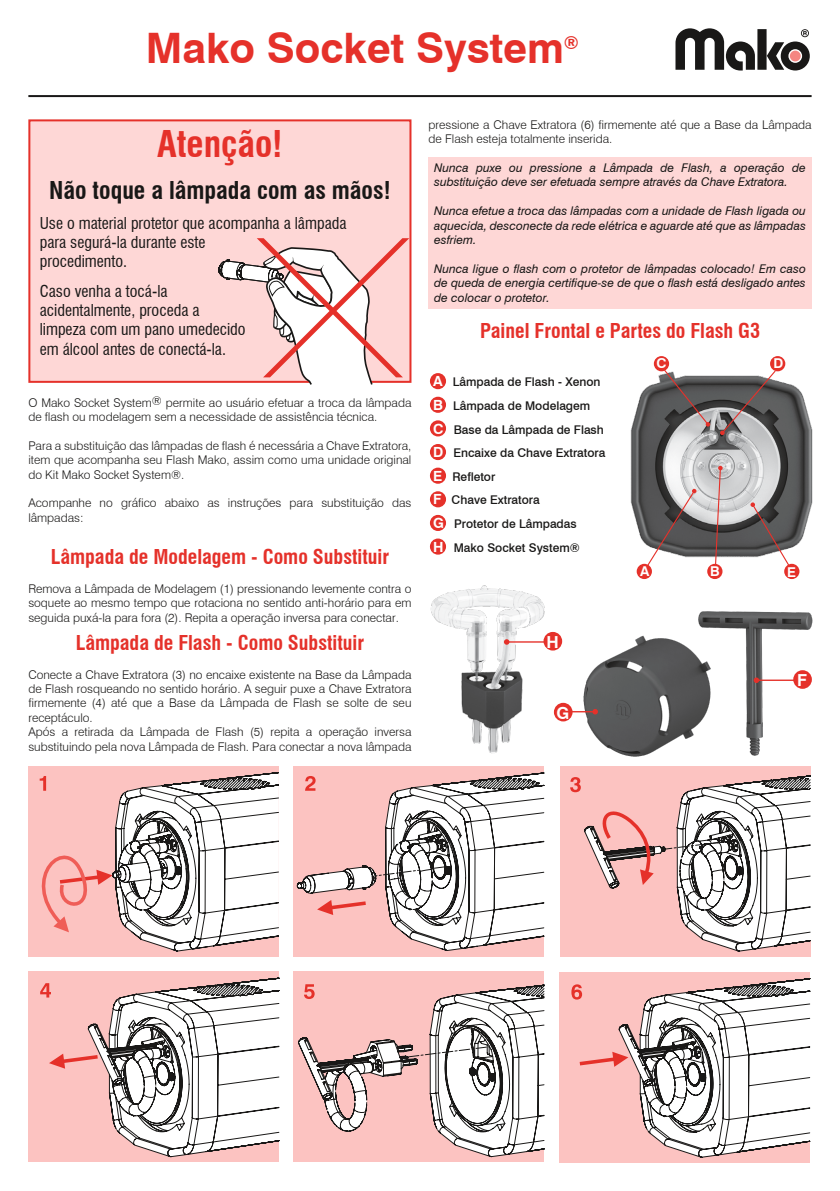
<style>
.page{position:relative;width:840px;height:1191px;background:#fff}
.page>*{position:absolute;margin:0;border:0;box-sizing:border-box;transform-origin:0 0}
.t1{font:700 42px "Swiss 721 BT";color:#e5312a}
.t2{font:700 condensed 36px "Swiss 721 BT";color:#e5312a}
.t3{font:700 condensed 24px "Swiss 721 BT";color:#191817}
.t4{font:700 condensed 20px "Swiss 721 BT";color:#e5312a}
.t5{font:700 18px "Swiss 721 BT";color:#e5312a}
.t6{font:700 16.6px "Swiss 721 BT";color:#fff}
.t7{font:condensed 16px/19.2px "Swiss 721 BT";color:#191817}
.t8{font:700 13.6px "Swiss 721 BT";color:#fff}
.t9{font:300 12px/14.4px "Swiss 721 BT";color:#191817}
.t10{font:italic 12px/14.4px "Swiss 721 BT";color:#191817;text-align:justify}
.t11{font:500 12px/23.6px "Swiss 721 BT";color:#191817}
.s1{font-weight:700;font-size:14px;color:#fff}
</style>
<div class="page">
<div style="left:428px;top:157px;width:383px;height:151px;background:#fed7d6"></div>
<div style="left:28px;top:119px;width:383px;height:264px;background:#fed7d6;border:2px solid #e5312a"></div>
<svg style="left:218px;top:238px;width:191px;height:146px"></svg>
<div style="left:29px;top:971px;width:250px;height:191px;background:#fcc3c1"></div>
<svg style="left:87px;top:766px;width:723px;height:396px"></svg>
<svg style="left:303px;top:766px;width:242px;height:396px;background:#fbc9c8"></svg>
<svg style="left:28px;top:772px;width:251px;height:179px"></svg>
<svg style="left:570px;top:766px;width:241px;height:201px"></svg>
<svg style="left:296px;top:772px;width:248px;height:385px"></svg>
<svg style="left:40px;top:978px;width:240px;height:178px"></svg>
<svg style="left:571px;top:978px;width:239px;height:179px"></svg>
<hr style="left:28px;top:95px;width:783px;height:2px;background:#191817">
<img style="left:430px;top:585px;width:116px;height:169px">
<img style="left:630px;top:369px;width:183px;height:189px">
<div style="left:653px;top:356px;width:15px;height:15px;background:#e5312a;border-radius:50%"></div>
<div style="left:769px;top:356px;width:15px;height:15px;background:#e5312a;border-radius:50%"></div>
<svg style="left:662px;top:368px;width:47px;height:58px;background:#756f70"></svg>
<svg style="left:719px;top:369px;width:57px;height:66px;background:#7c7778"></svg>
<svg style="left:645px;top:489px;width:51px;height:79px"></svg>
<svg style="left:713px;top:466px;width:9px;height:101px"></svg>
<svg style="left:750px;top:502px;width:41px;height:63px"></svg>
<div style="left:429px;top:373px;width:17px;height:16px;background:#e5312a;border-radius:50%"></div>
<div style="left:429px;top:397px;width:17px;height:16px;background:#e5312a;border-radius:50%"></div>
<div style="left:429px;top:420px;width:17px;height:16px;background:#e5312a;border-radius:50%"></div>
<div style="left:429px;top:444px;width:17px;height:16px;background:#e5312a;border-radius:50%"></div>
<div style="left:429px;top:467px;width:17px;height:17px;background:#e5312a;border-radius:50%"></div>
<div style="left:429px;top:491px;width:17px;height:16px;background:#e5312a;border-radius:50%"></div>
<div style="left:429px;top:515px;width:17px;height:16px;background:#e5312a;border-radius:50%"></div>
<div style="left:429px;top:538px;width:17px;height:16px;background:#e5312a;border-radius:50%"></div>
<img style="left:698px;top:611px;width:115px;height:145px">
<img style="left:583px;top:629px;width:134px;height:128px">
<div style="left:792px;top:670px;width:19px;height:19px;background:#e5312a;border-radius:50%"></div>
<div style="left:543px;top:632px;width:19px;height:18px;background:#e5312a;border-radius:50%"></div>
<div style="left:553px;top:703px;width:19px;height:18px;background:#e5312a;border-radius:50%"></div>
<hr style="left:756px;top:679px;width:38px;height:2px;background:#e5312a">
<svg style="left:753px;top:677px;width:5px;height:6px"></svg>
<hr style="left:506px;top:641px;width:38px;height:1px;background:#e5312a">
<svg style="left:503px;top:639px;width:6px;height:5px"></svg>
<svg style="left:572px;top:709px;width:25px;height:5px"></svg>
<div style="left:706px;top:564px;width:16px;height:15px;background:#e5312a;border-radius:50%"></div>
<div style="left:783px;top:564px;width:16px;height:15px;background:#e5312a;border-radius:50%"></div>
<div style="left:636px;top:564px;width:15px;height:15px;background:#e5312a;border-radius:50%"></div>
<svg style="left:675px;top:28px;width:134px;height:43px"></svg>
<h1 class="t1" style="left:146px;top:23px;width:419px">Mako Socket System</h1>
<h3 class="t5" style="left:563px;top:32px;width:16px">®</h3>
<h2 class="t2" style="left:157px;top:122px;width:127px">Atenção!</h2>
<h3 class="t3" style="left:49px;top:175px;width:343px">Não toque a lâmpada com as mãos!</h3>
<h3 class="t7" style="left:40px;top:213px;width:308px">Use o material protetor que acompanha a lâmpada para segurá-la durante este<br>procedimento.</h3>
<h3 class="t7" style="left:40px;top:282px;width:207px">Caso venha a tocá-la acidentalmente, proceda a limpeza com um pano umedecido em álcool antes de conectá-la.</h3>
<p class="t9" style="left:28px;top:395px;width:384px">O Mako Socket System® permite ao usuário efetuar a troca da lâmpada de flash ou modelagem sem a necessidade de assistência técnica.</p>
<p class="t9" style="left:28px;top:438px;width:384px;text-align:justify">Para a substituição das lâmpadas de flash é necessária a Chave Extratora, item que acompanha seu Flash Mako, assim como uma unidade original do Kit Mako Socket System®.</p>
<p class="t9" style="left:28px;top:496px;width:384px">Acompanhe no gráfico abaixo as instruções para substituição das lâmpadas:</p>
<h3 class="t4" style="left:51px;top:545px;width:340px">Lâmpada de Modelagem - Como Substituir</h3>
<p class="t9" style="left:28px;top:581px;width:384px;text-align:justify">Remova a Lâmpada de Modelagem (1) pressionando levemente contra o soquete ao mesmo tempo que rotaciona no sentido anti-horário para em seguida puxá-la para fora (2). Repita a operação inversa para conectar.</p>
<h3 class="t4" style="left:76px;top:630px;width:290px">Lâmpada de Flash - Como Substituir</h3>
<p class="t9" style="left:28px;top:667px;width:384px">Conecte a Chave Extratora (3) no encaixe existente na Base da Lâmpada de Flash rosqueando no sentido horário. A seguir puxe a Chave Extratora firmemente (4) até que a Base da Lâmpada de Flash se solte de seu receptáculo.<br>Após a retirada da Lâmpada de Flash (5) repita a operação inversa substituindo pela nova Lâmpada de Flash. Para conectar a nova lâmpada</p>
<p class="t9" style="left:428px;top:117px;width:384px">pressione a Chave Extratora (6) firmemente até que a Base da Lâmpada de Flash esteja totalmente inserida.</p>
<p class="t10" style="left:434px;top:160px;width:373px">Nunca puxe ou pressione a Lâmpada de Flash, a operação de substituição deve ser efetuada sempre através da Chave Extratora.</p>
<p class="t10" style="left:434px;top:204px;width:373px">Nunca efetue a troca das lâmpadas com a unidade de Flash ligada ou aquecida, desconecte da rede elétrica e aguarde até que as lâmpadas esfriem.</p>
<p class="t10" style="left:434px;top:261px;width:373px">Nunca ligue o flash com o protetor de lâmpadas colocado! Em caso de queda de energia certifique-se de que o flash está desligado antes de colocar o protetor.</p>
<h3 class="t4" style="left:479px;top:318px;width:281px">Painel Frontal e Partes do Flash G3</h3>
<p class="t8" style="left:656px;top:355px;width:12px">C</p>
<p class="t8" style="left:773px;top:355px;width:11px">D</p>
<p class="t11" style="left:433px;top:370px;width:174px"><span class="s1">A</span> Lâmpada de Flash - Xenon<br><span class="s1">B</span> Lâmpada de Modelagem<br><span class="s1">C</span> Base da Lâmpada de Flash<br><span class="s1">D</span> Encaixe da Chave Extratora<br><span class="s1">E</span> Refletor<br><span class="s1">F</span> Chave Extratora<br><span class="s1">G</span> Protetor de Lâmpadas<br><span class="s1">H</span> Mako Socket System®</p>
<h3 class="t6" style="left:546px;top:632px;width:14px">H</h3>
<h3 class="t6" style="left:556px;top:703px;width:14px">G</h3>
<p class="t8" style="left:639px;top:563px;width:11px">A</p>
<p class="t8" style="left:709px;top:563px;width:11px">B</p>
<p class="t8" style="left:786px;top:564px;width:10px">E</p>
<h3 class="t6" style="left:796px;top:670px;width:11px">F</h3>
</div>
